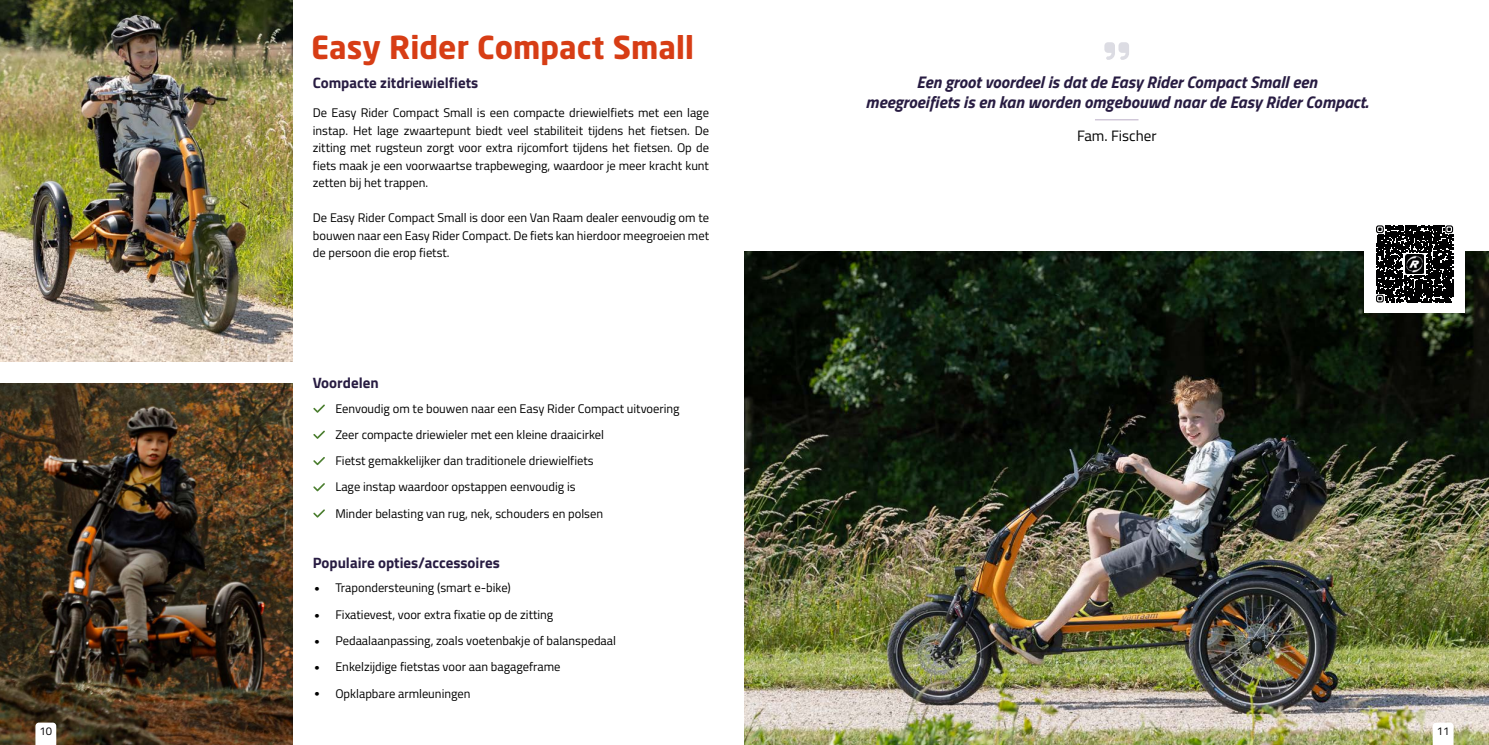
<style>
.page{position:relative;width:1489px;height:745px;background:#fff}
.page>*{position:absolute;margin:0;border:0;box-sizing:border-box;transform-origin:0 0}
.t1{font:700 31.25px "Neo Sans VR";color:#d73d15}
.t2{font:italic 700 16.88px/20px "Titillium Web";color:#281c42;text-align:center}
.t3{font:700 15px "Titillium Web";color:#281c42}
.t4{font:15px "Titillium Web";color:#000}
.t5{font:12.5px/26.2px "Titillium Web";color:#000;text-align:justify}
.t6{font:11.25px "Titillium Web";color:#000}
</style>
<div class="page">
<img style="left:0;top:0;width:292px;height:361px">
<img style="left:0;top:383px;width:292px;height:361px">
<svg style="left:35px;top:722px;width:21px;height:22px"></svg>
<img style="left:744px;top:252px;width:744px;height:492px">
<svg style="left:1432px;top:722px;width:21px;height:22px"></svg>
<svg style="left:313px;top:404px;width:12px;height:8px"></svg>
<svg style="left:313px;top:430px;width:12px;height:8px"></svg>
<svg style="left:313px;top:457px;width:12px;height:8px"></svg>
<svg style="left:313px;top:483px;width:12px;height:8px"></svg>
<svg style="left:313px;top:509px;width:12px;height:8px"></svg>
<svg style="left:1104px;top:42px;width:24px;height:18px"></svg>
<hr style="left:1094px;top:119px;width:44px;height:1px;background:#bbaec7">
<div style="left:1364px;top:212px;width:100px;height:100px;background:#fff"></div>
<svg style="left:1377px;top:226px;width:77px;height:77px"></svg>
<svg style="left:1376px;top:225px;width:76px;height:77px"></svg>
<img style="left:1404px;top:254px;width:19px;height:19px">
<h1 class="t1" style="left:311px;top:35px;width:384px">Easy Rider Compact Small</h1>
<p class="t3" style="left:313px;top:71px;width:167px">Compacte zitdriewielfiets</p>
<p class="t5" style="left:313px;top:103px;width:398px;line-height:17.5px">De Easy Rider Compact Small is een compacte driewielfiets met een lage instap. Het lage zwaartepunt biedt veel stabiliteit tijdens het fietsen. De zitting met rugsteun zorgt voor extra rijcomfort tijdens het fietsen. Op de fiets maak je een voorwaartse trapbeweging, waardoor je meer kracht kunt zetten bij het trappen.</p>
<p class="t5" style="left:313px;top:208px;width:398px;line-height:17.5px">De Easy Rider Compact Small is door een Van Raam dealer eenvoudig om te bouwen naar een Easy Rider Compact. De fiets kan hierdoor meegroeien met de persoon die erop fietst.</p>
<p class="t3" style="left:313px;top:371px;width:68px">Voordelen</p>
<p class="t5" style="left:335px;top:394px;width:346px;text-align:left">Eenvoudig om te bouwen naar een Easy Rider Compact uitvoering Zeer compacte driewieler met een kleine draaicirkel<br>Fietst gemakkelijker dan traditionele driewielfiets<br>Lage instap waardoor opstappen eenvoudig is<br>Minder belasting van rug, nek, schouders en polsen</p>
<p class="t3" style="left:313px;top:551px;width:189px">Populaire opties/accessoires</p>
<p class="t5" style="left:335px;top:574px;width:282px;text-align:left">Trapondersteuning (smart e-bike)<br>Fixatievest, voor extra fixatie op de zitting Pedaalaanpassing, zoals voetenbakje of balanspedaal Enkelzijdige fietstas voor aan bagageframe Opklapbare armleuningen</p>
<h2 class="t2" style="left:865px;top:71px;width:504px">Een groot voordeel is dat de Easy Rider Compact Small een<br>meegroeifiets is en kan worden omgebouwd naar de Easy Rider Compact.</h2>
<p class="t4" style="left:1076px;top:125px;width:81px">Fam. Fischer</p>
<p class="t6" style="left:40px;top:722px;width:14px">10</p>
<p class="t6" style="left:1436px;top:722px;width:14px">11</p>
</div>
